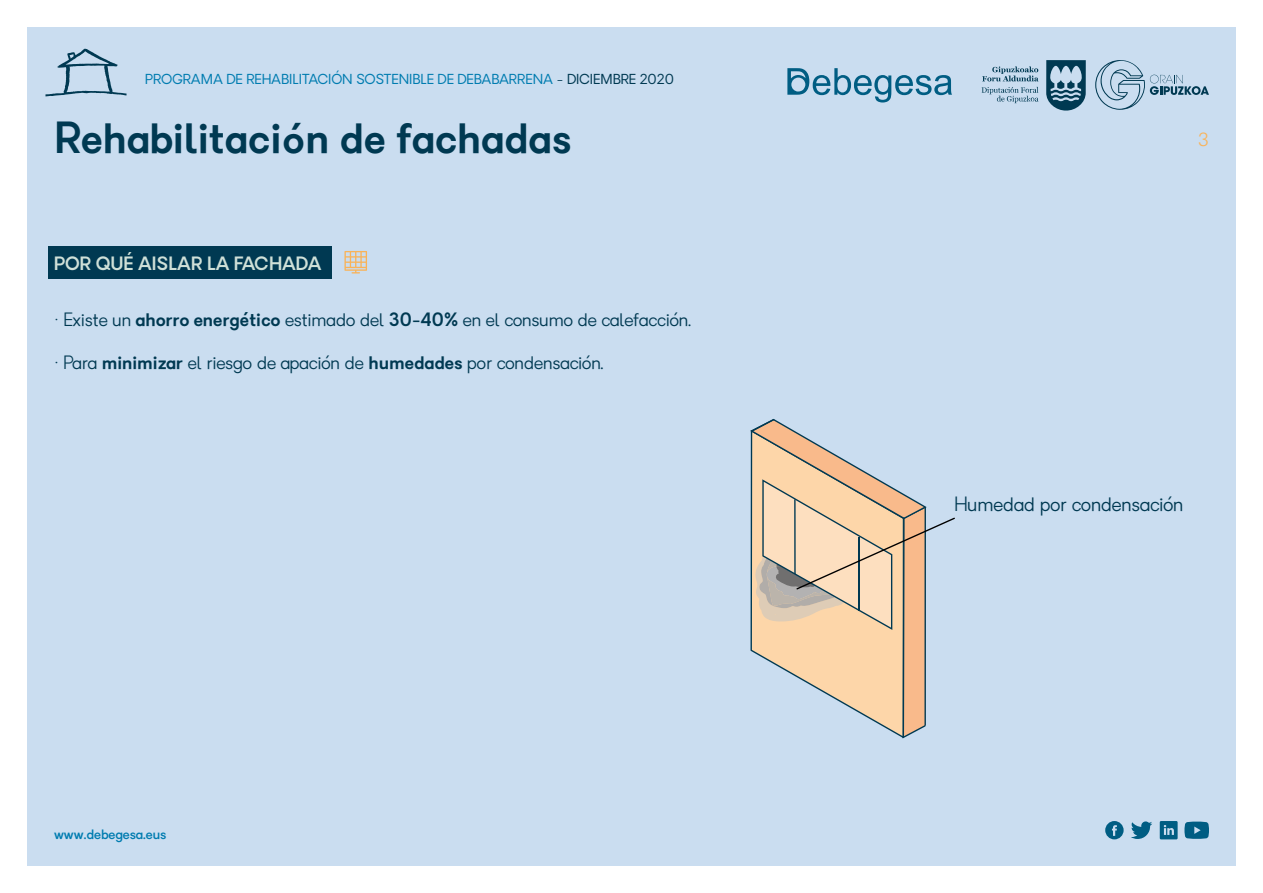
<style>
.page{position:relative;width:1263px;height:893px;background:#fff}
.page>*{position:absolute;margin:0;border:0;box-sizing:border-box;transform-origin:0 0}
.t1{font:600 42px "Granary";color:#003952}
.t2{font:300 19.35px "Granary";color:#003952}
.t3{font:300 18px "Granary";color:#003952}
.t4{font:600 18px "Granary";color:#cfe0d8}
.t5{font:300 18px "Atlas Grotesk";color:#f9b359}
.t6{font:13.5px "Granary";color:#007cb0}
.t7{font:500 13.5px "Granary";color:#007cb0}
.s1{color:#003952}
.s2{font-weight:600}
</style>
<div class="page">
<div style="left:27px;top:27px;width:1209px;height:839px;background:#caddf0"></div>
<svg style="left:1046px;top:60px;width:40px;height:51px"></svg>
<svg style="left:982px;top:66px;width:56px;height:15px"></svg>
<svg style="left:982px;top:87px;width:56px;height:16px"></svg>
<svg style="left:1095px;top:60px;width:114px;height:50px"></svg>
<svg style="left:45px;top:49px;width:82px;height:47px"></svg>
<svg style="left:1105px;top:821px;width:18px;height:18px"></svg>
<svg style="left:1131px;top:821px;width:21px;height:18px"></svg>
<svg style="left:1184px;top:822px;width:25px;height:17px"></svg>
<svg style="left:1160px;top:821px;width:17px;height:18px"></svg>
<svg style="left:787px;top:68px;width:165px;height:35px"></svg>
<div style="left:48px;top:246px;width:284px;height:33px;background:#003952"></div>
<svg style="left:344px;top:251px;width:23px;height:22px"></svg>
<svg style="left:750px;top:419px;width:205px;height:319px"></svg>
<p class="t6" style="left:145px;top:70px;width:530px">PROGRAMA DE REHABILITACIÓN SOSTENIBLE DE DEBABARRENA <span class="s1">- DICIEMBRE 2020</span></p>
<h1 class="t1" style="left:54px;top:110px;width:519px">Rehabilitación de fachadas</h1>
<p class="t5" style="left:1198px;top:125px;width:13px">3</p>
<p class="t4" style="left:54px;top:251px;width:269px">POR QUÉ AISLAR LA FACHADA</p>
<p class="t3" style="left:54px;top:307px;width:638px">· Existe un <span class="s2">ahorro energético</span> estimado del <span class="s2">30-40%</span> en el consumo de calefacción.</p>
<p class="t3" style="left:54px;top:351px;width:551px">· Para <span class="s2">minimizar</span> el riesgo de apación de <span class="s2">humedades</span> por condensación.</p>
<p class="t7" style="left:54px;top:825px;width:114px">www.debegesa.eus</p>
<p class="t2" style="left:954px;top:491px;width:230px">Humedad por condensación</p>
</div>
